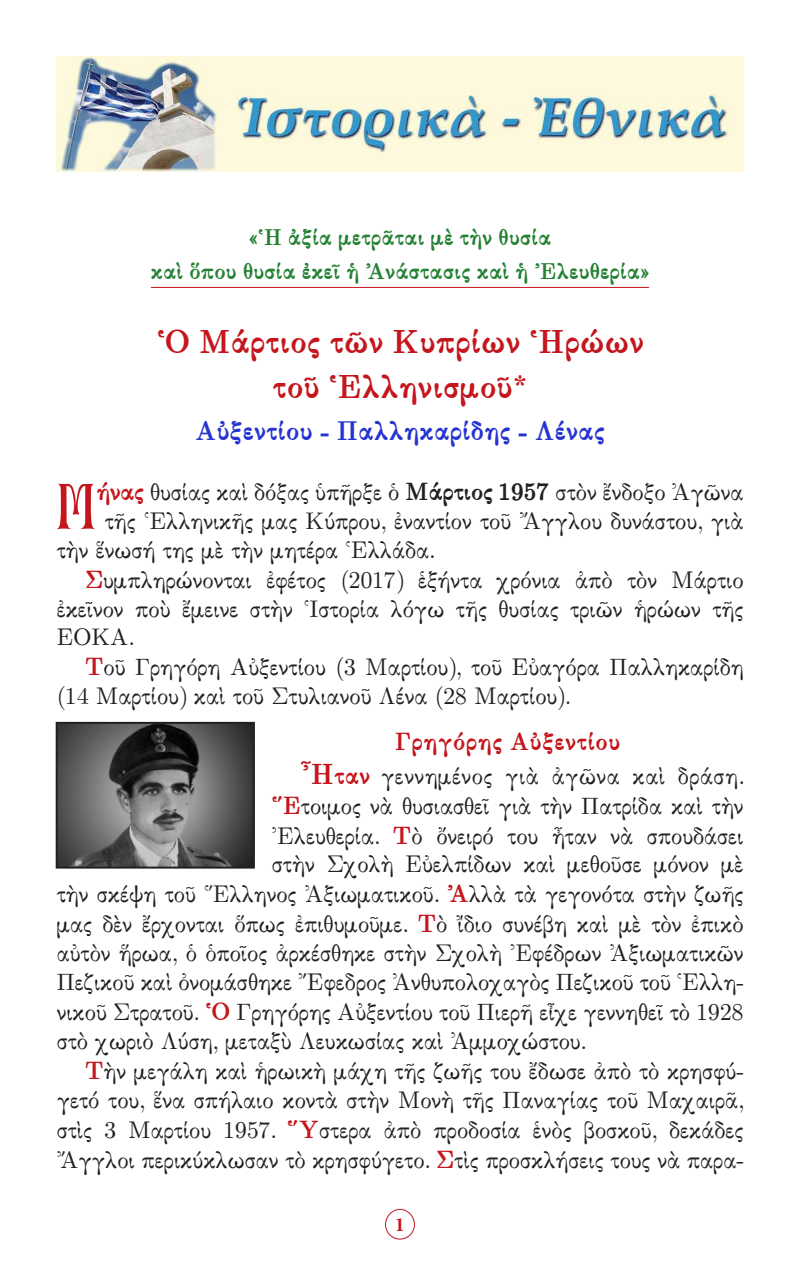
<style>
.page{position:relative;width:800px;height:1270px;background:#fff}
.page>*{position:absolute;margin:0;border:0;box-sizing:border-box;transform-origin:0 0}
.t1{font:65px "BYZIMAK";color:#c4161c}
.t2{font:32px "SK Alexander Old Style Pol Uni W Bold";letter-spacing:.03em;color:#c4161c}
.t3{font:26px "SK Alexander Old Style Pol Uni W Bold";letter-spacing:.03em;color:#2534d0}
.t4{font:24px/28.8px "SK Alexander Old Style Pol Uni W";letter-spacing:.01em;color:#231f20}
.t5{font:24px "SK Alexander Old Style Pol Uni W";letter-spacing:.03em;color:#231f20}
.t6{font:24px "SK Alexander Old Style Pol Uni W Bold";letter-spacing:.04em;color:#c4161c}
.t7{font:22px "SK Alexander Old Style Pol Uni W Bold";letter-spacing:.025em;color:#258134}
.t8{font:700 20px "Minion Pro";color:#c4161c}
.s1{font-family:"CTOS New Times Bold Test 1";font-size:28px}
.s2{font-family:"SK Alexander Old Style Pol Uni W Bold";color:#c4161c}
.s3{font-family:"SK Alexander Old Style Pol Uni W Bold"}
.s4{font-family:"SK Alexander Old Style Pol Uni W Bold";font-size:28px;color:#c4161c}
</style>
<div class="page">
<div style="left:385px;top:1209px;width:30px;height:30px;border:1px solid #c4161c;border-radius:50%"></div>
<hr style="left:151px;top:287px;width:498px;height:1px;background:#c4161c">
<img style="left:57px;top:57px;width:687px;height:114px">
<img style="left:59px;top:725px;width:193px;height:141px">
<div style="left:56px;top:722px;width:199px;height:147px;border:2px solid #231f20"></div>
<p class="t7" style="left:249px;top:224px;width:304px">«Ἡ ἀξία μετρᾶται μὲ τὴν θυσία</p>
<p class="t7" style="left:151px;top:258px;width:500px">καὶ ὅπου θυσία ἐκεῖ ἡ Ἀνάστασις καὶ ἡ Ἐλευθερία»</p>
<p class="t2" style="left:156px;top:322px;width:489px">Ὁ Μάρτιος τῶν Κυπρίων Ἡρώων</p>
<p class="t2" style="left:273px;top:367px;width:256px">τοῦ Ἑλληνισμοῦ<span class="s1">*</span></p>
<p class="t3" style="left:195px;top:415px;width:411px">Αὐξεντίου - Παλληκαρίδης - Λένας</p>
<p class="t1" style="left:55px;top:468px;width:43px">Μ</p>
<p class="t4" style="left:96px;top:478px;width:648px"><span class="s2">ήνας</span> θυσίας καὶ δόξας ὑπῆρξε ὁ <span class="s3">Μάρτιος 1957</span> στὸν ἔνδοξο Ἀγῶνα</p>
<p class="t4" style="left:57px;top:507px;width:688px;text-indent:48px">τῆς Ἑλληνικῆς μας Κύπρου, ἐναντίον τοῦ Ἄγγλου δυνάστου, γιὰ τὴν ἕνωσή της μὲ τὴν μητέρα Ἑλλάδα.</p>
<p class="t4" style="left:57px;top:566px;width:688px;text-align:justify;text-indent:28px"><span class="s2">Σ</span>υμπληρώνονται ἐφέτος (2017) ἑξήντα χρόνια ἀπὸ τὸν Μάρτιο ἐκεῖνον ποὺ ἔμεινε στὴν Ἱστορία λόγω τῆς θυσίας τριῶν ἡρώων τῆς ΕΟΚΑ.</p>
<p class="t4" style="left:57px;top:653px;width:688px;text-indent:28px"><span class="s2">Τ</span>οῦ Γρηγόρη Αὐξεντίου (3 Μαρτίου), τοῦ Εὐαγόρα Παλληκαρίδη (14 Μαρτίου) καὶ τοῦ Στυλιανοῦ Λένα (28 Μαρτίου).</p>
<p class="t6" style="left:395px;top:727px;width:226px">Γρηγόρης Αὐξεντίου</p>
<p class="t5" style="left:300px;top:761px;width:445px"><span class="s4">Ἦ</span><span class="s2">ταν</span> γεννημένος γιὰ ἀγῶνα καὶ δράση.</p>
<p class="t4" style="left:272px;top:791px;width:473px"><span class="s2">Ἕ</span>τοιμος νὰ θυσιασθεῖ γιὰ τὴν Πατρίδα καὶ τὴν</p>
<p class="t4" style="left:272px;top:821px;width:473px">Ἐλευθερία. <span class="s2">Τ</span>ὸ ὄνειρό του ἦταν νὰ σπουδάσει</p>
<p class="t4" style="left:272px;top:850px;width:473px">στὴν Σχολὴ Εὐελπίδων καὶ μεθοῦσε μόνον μὲ</p>
<p class="t4" style="left:57px;top:880px;width:688px">τὴν σκέψη τοῦ Ἕλληνος Ἀξιωματικοῦ. <span class="s2">Ἀ</span>λλὰ τὰ γεγονότα στὴν ζωῆς</p>
<p class="t4" style="left:57px;top:910px;width:688px">μας δὲν ἔρχονται ὅπως ἐπιθυμοῦμε. <span class="s2">Τ</span>ὸ ἴδιο συνέβη καὶ μὲ τὸν ἐπικὸ</p>
<p class="t4" style="left:57px;top:939px;width:688px">αὐτὸν ἥρωα, ὁ ὁποῖος ἀρκέσθηκε στὴν Σχολὴ Ἐφέδρων Ἀξιωματικῶν</p>
<p class="t4" style="left:57px;top:968px;width:688px">Πεζικοῦ καὶ ὀνομάσθηκε Ἔφεδρος Ἀνθυπολοχαγὸς Πεζικοῦ τοῦ Ἑλλη-</p>
<p class="t4" style="left:57px;top:998px;width:688px">νικοῦ Στρατοῦ. <span class="s2">Ὁ</span> Γρηγόρης Αὐξεντίου τοῦ Πιερῆ εἶχε γεννηθεῖ τὸ 1928</p>
<p class="t4" style="left:57px;top:1027px;width:530px">στὸ χωριὸ Λύση, μεταξὺ Λευκωσίας καὶ Ἀμμοχώστου.</p>
<p class="t4" style="left:57px;top:1056px;width:688px;line-height:29.6px;text-align:justify;text-indent:28px"><span class="s2">Τ</span>ὴν μεγάλη καὶ ἡρωικὴ μάχη τῆς ζωῆς του ἔδωσε ἀπὸ τὸ κρησφύ&shy;γετό του, ἕνα σπήλαιο κοντὰ στὴν Μονὴ τῆς Παναγίας τοῦ Μαχαιρᾶ, στὶς 3 Μαρτίου 1957. <span class="s2">Ὕ</span>στερα ἀπὸ προδοσία ἑνὸς βοσκοῦ, δεκάδες Ἄγγλοι περικύκλωσαν τὸ κρησφύγετο. <span class="s2">Σ</span>τὶς προσκλήσεις τους νὰ παρα-</p>
<p class="t8" style="left:395px;top:1210px;width:11px">1</p>
</div>
